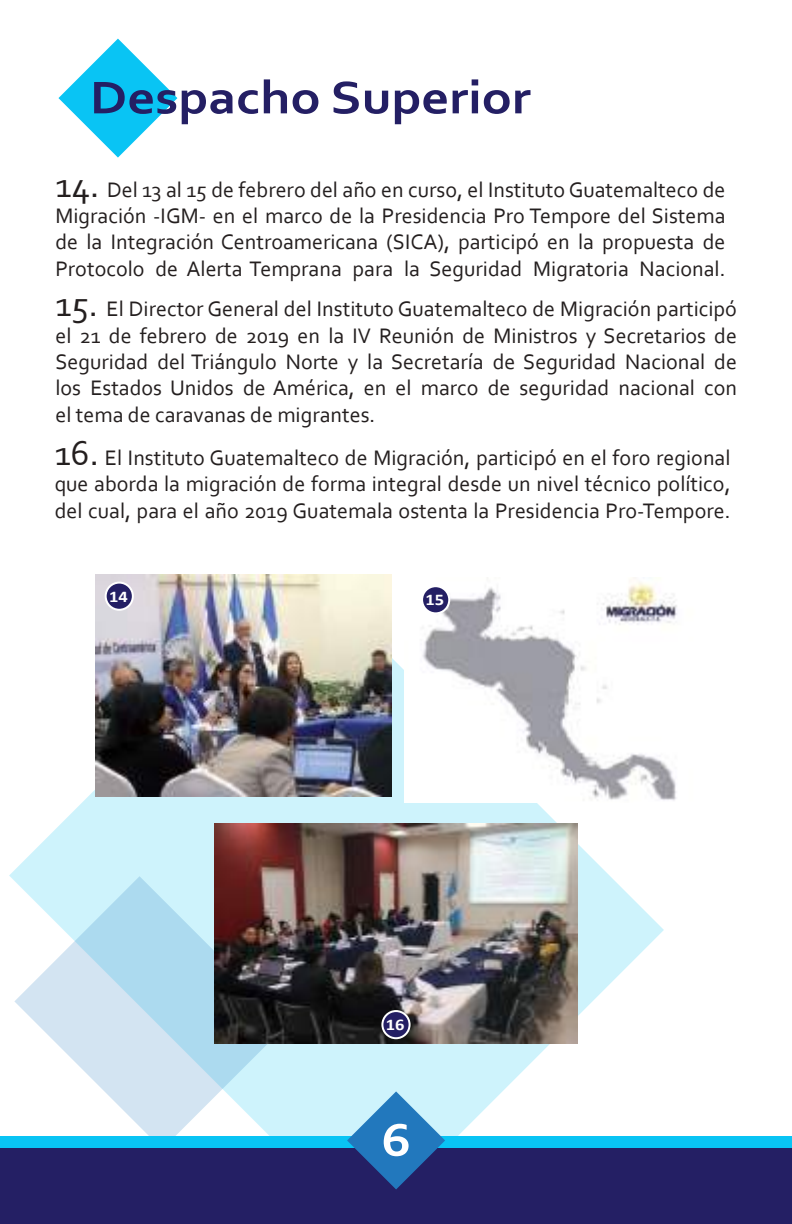
<style>
.page{position:relative;width:792px;height:1224px;background:#fff}
.page>*{position:absolute;margin:0;border:0;box-sizing:border-box;transform-origin:0 0}
.t1{font:700 48px "Corbel";color:#241f64;scale:1.13 1}
.t2{font:700 48px "Corbel";color:#fff;scale:1.13 1}
.t3{font:22px/26.4px "Corbel";color:#241f1f;text-align:justify}
.t4{font:700 16.4px "Calibri";color:#fff;scale:1.13 1}
.s1{font-size:36px}
</style>
<div class="page">
<svg style="left:58px;top:39px;width:119px;height:119px"></svg>
<svg style="left:9px;top:575px;width:655px;height:561px"></svg>
<svg style="left:14px;top:876px;width:273px;height:260px"></svg>
<div style="left:0;top:1136px;width:792px;height:70px;background:#09c4f4"></div>
<div style="left:0;top:1148px;width:792px;height:76px;background:#241f64"></div>
<svg style="left:347px;top:1091px;width:98px;height:98px"></svg>
<img style="left:404px;top:577px;width:273px;height:226px">
<div style="left:422px;top:586px;width:27px;height:27px;background:#241f64;border-radius:50%"></div>
<div style="left:421px;top:585px;width:29px;height:29px;border:2px solid #fff;border-radius:50%"></div>
<img style="left:96px;top:574px;width:296px;height:222px">
<div style="left:106px;top:583px;width:27px;height:27px;background:#241f64;border-radius:50%"></div>
<div style="left:105px;top:582px;width:29px;height:29px;border:2px solid #fff;border-radius:50%"></div>
<img style="left:214px;top:824px;width:364px;height:219px">
<div style="left:382px;top:1011px;width:28px;height:27px;background:#241f64;border-radius:50%"></div>
<div style="left:381px;top:1010px;width:30px;height:29px;border:2px solid #fff;border-radius:50%"></div>
<h1 class="t1" style="left:90px;top:68px;width:392px">Despacho Superior</h1>
<p class="t3" style="left:55px;top:175px;width:672px"><span class="s1">14.</span> Del 13 al 15 de febrero del año en curso, el Instituto Guatemalteco de Migración -IGM- en el marco de la Presidencia Pro Tempore del Sistema de la Integración Centroamericana (SICA), participó en la propuesta de Protocolo de Alerta Temprana para la Seguridad Migratoria Nacional.</p>
<p class="t3" style="left:55px;top:295px;width:683px"><span class="s1">15.</span> El Director General del Instituto Guatemalteco de Migración participó el 21 de febrero de 2019 en la IV Reunión de Ministros y Secretarios de Seguridad del Triángulo Norte y la Secretaría de Seguridad Nacional de los Estados Unidos de América, en el marco de seguridad nacional con el tema de caravanas de migrantes.</p>
<p class="t3" style="left:55px;top:444px;width:677px"><span class="s1">16.</span> El Instituto Guatemalteco de Migración, participó en el foro regional que aborda la migración de forma integral desde un nivel técnico político, del cual, para el año 2019 Guatemala ostenta la Presidencia Pro-Tempore.</p>
<p class="t4" style="left:109px;top:585px;width:18px">14</p>
<p class="t4" style="left:426px;top:588px;width:18px">15</p>
<p class="t4" style="left:386px;top:1013px;width:18px">16</p>
<h1 class="t2" style="left:381px;top:1110px;width:28px">6</h1>
</div>
